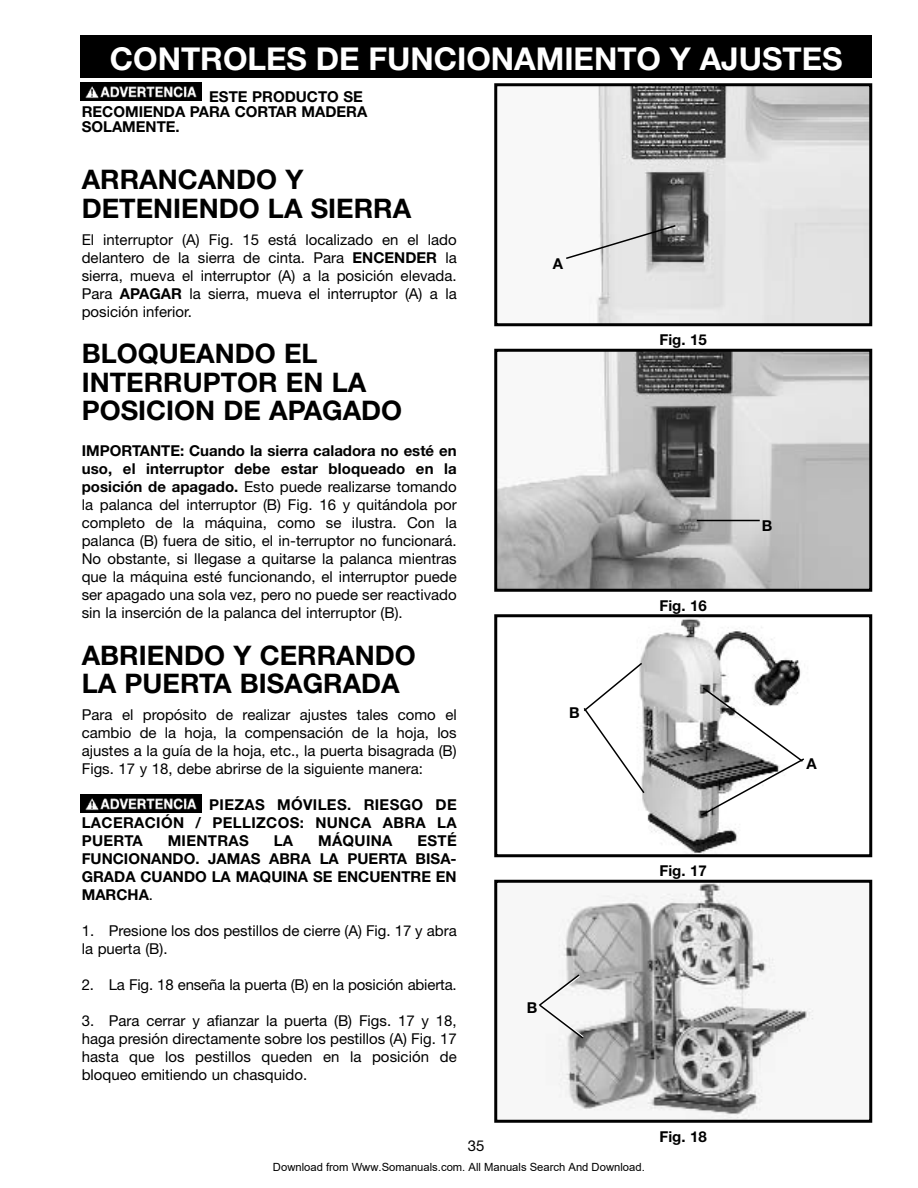
<style>
.page{position:relative;width:918px;height:1188px;background:#fff}
.page>*{position:absolute;margin:0;border:0;box-sizing:border-box;transform-origin:0 0}
.t1{font:700 31.5px "Helvetica Neue";color:#fff}
.t2{font:700 27px/28.5px "Helvetica Neue";color:#000}
.t3{font:15px/18px "Helvetica Neue";color:#000;text-align:justify}
.t4{font:700 15px/18px "Helvetica Neue";color:#000;text-align:justify}
.t5{font:700 15px "Helvetica Neue";letter-spacing:.02em;color:#000}
.t6{font:11.25px "Arial";color:#000}
.s1{font-weight:700}
.s2{font-weight:400}
</style>
<div class="page">
<img style="left:640px;top:618px;width:161px;height:235px">
<div style="left:494px;top:614px;width:378px;height:243px;border:3px solid #000"></div>
<img style="left:590px;top:87px;width:278px;height:235px">
<div style="left:494px;top:83px;width:378px;height:243px;border:3px solid #000"></div>
<img style="left:498px;top:353px;width:370px;height:235px">
<div style="left:494px;top:349px;width:378px;height:243px;border:3px solid #000"></div>
<img style="left:558px;top:884px;width:256px;height:235px">
<div style="left:494px;top:880px;width:378px;height:243px;border:3px solid #000"></div>
<svg style="left:538px;top:973px;width:47px;height:67px"></svg>
<svg style="left:566px;top:224px;width:111px;height:36px"></svg>
<hr style="left:697px;top:520px;width:63px;height:1px;background:#000">
<svg style="left:583px;top:661px;width:63px;height:134px"></svg>
<svg style="left:699px;top:686px;width:105px;height:131px"></svg>
<div style="left:80px;top:35px;width:792px;height:43px;background:#000"></div>
<img style="left:80px;top:794px;width:122px;height:18px">
<img style="left:80px;top:82px;width:122px;height:18px">
<h1 class="t1" style="left:110px;top:48px;width:734px">CONTROLES DE FUNCIONAMIENTO Y AJUSTES</h1>
<p class="t4" style="left:82px;top:91px;width:287px;line-height:15px;text-align:left;text-indent:128px">ESTE PRODUCTO SE<br>RECOMIENDA PARA CORTAR MADERA<br>SOLAMENTE.</p>
<h2 class="t2" style="left:82px;top:168px;width:331px">ARRANCANDO Y<br>DETENIENDO LA SIERRA</h2>
<p class="t3" style="left:82px;top:232px;width:377px">El interruptor (A) Fig. 15 está localizado en el lado delantero de la sierra de cinta. Para <span class="s1">ENCENDER</span> la sierra, mueva el interruptor (A) a la posición elevada.<br>Para <span class="s1">APAGAR</span> la sierra, mueva el interruptor (A) a la posición inferior.</p>
<h2 class="t2" style="left:82px;top:342px;width:322px">BLOQUEANDO EL<br>INTERRUPTOR EN LA<br>POSICION DE APAGADO</h2>
<p class="t3" style="left:82px;top:443px;width:377px"><span class="s1">IMPORTANTE: Cuando la sierra caladora no esté en uso, el interruptor debe estar bloqueado en la posición de apagado.</span> Esto puede realizarse tomando la palanca del interruptor (B) Fig. 16 y quitándola por completo de la máquina, como se ilustra. Con la palanca (B) fuera de sitio, el in-terruptor no funcionará.<br>No obstante, si llegase a quitarse la palanca mientras que la máquina esté funcionando, el interruptor puede ser apagado una sola vez, pero no puede ser reactivado sin la inserción de la palanca del interruptor (B).</p>
<h2 class="t2" style="left:82px;top:643px;width:336px">ABRIENDO Y CERRANDO<br>LA PUERTA BISAGRADA</h2>
<p class="t3" style="left:82px;top:707px;width:377px">Para el propósito de realizar ajustes tales como el cambio de la hoja, la compensación de la hoja, los ajustes a la guía de la hoja, etc., la puerta bisagrada (B)<br>Figs. 17 y 18, debe abrirse de la siguiente manera:</p>
<p class="t4" style="left:82px;top:797px;width:376px;text-indent:128px">PIEZAS MÓVILES. RIESGO DE LACERACIÓN / PELLIZCOS: NUNCA ABRA LA PUERTA</p>
<p class="t4" style="left:553px;top:256px;width:12px">A</p>
<p class="t4" style="left:660px;top:332px;width:49px">Fig. 15</p>
<p class="t4" style="left:762px;top:518px;width:12px">B</p>
<p class="t4" style="left:660px;top:598px;width:49px">Fig. 16</p>
<p class="t4" style="left:569px;top:705px;width:12px">B</p>
<p class="t4" style="left:807px;top:756px;width:12px">A</p>
<p class="t4" style="left:82px;top:833px;width:376px;text-indent:336px">ESTÉ FUNCIONANDO. JAMAS ABRA LA PUERTA BISA-GRADA CUANDO LA MAQUINA SE ENCUENTRE EN MARCHA<span class="s2">.</span></p>
<p class="t3" style="left:82px;top:923px;width:377px">1. Presione los dos pestillos de cierre (A) Fig. 17 y abra la puerta (B).</p>
<p class="t3" style="left:82px;top:977px;width:377px">2. La Fig. 18 enseña la puerta (B) en la posición abierta.</p>
<p class="t3" style="left:82px;top:1013px;width:377px">3. Para cerrar y afianzar la puerta (B) Figs. 17 y 18, haga presión directamente sobre los pestillos (A) Fig. 17 hasta que los pestillos queden en la posición de bloqueo emitiendo un chasquido.</p>
<p class="t5" style="left:168px;top:835px;width:83px">MIENTRAS</p>
<p class="t4" style="left:274px;top:833px;width:21px">LA</p>
<p class="t5" style="left:318px;top:835px;width:76px">MÁQUINA</p>
<p class="t4" style="left:660px;top:863px;width:49px">Fig. 17</p>
<p class="t4" style="left:527px;top:1000px;width:12px">B</p>
<p class="t3" style="left:468px;top:1138px;width:18px">35</p>
<p class="t6" style="left:273px;top:1160px;width:373px">Download from Www.Somanuals.com. All Manuals Search And Download.</p>
<p class="t4" style="left:660px;top:1129px;width:49px">Fig. 18</p>
</div>
